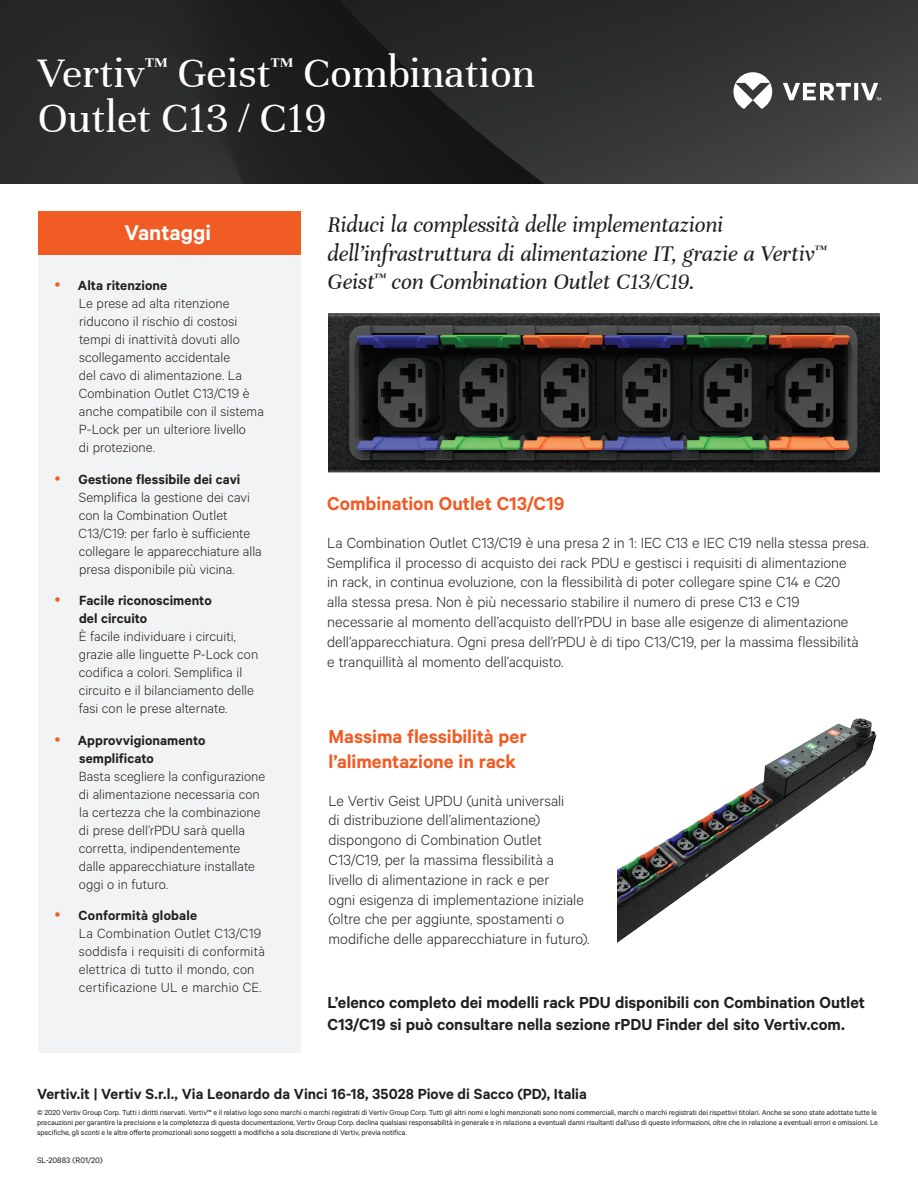
<style>
.page{position:relative;width:918px;height:1188px;background:#fff}
.page>*{position:absolute;margin:0;border:0;box-sizing:border-box;transform-origin:0 0}
.t1{font:45px/45px "Unna";color:#fff}
.t2{font:italic 24px/28.8px "Unna";letter-spacing:-.01em;color:#231f20}
.t3{font:600 24px "Calibre";color:#fff}
.t4{font:600 21px/25.2px "Calibre";letter-spacing:-.005em;color:#f15b24}
.t5{font:600 18px/21.6px "Calibre";color:#231f20}
.t6{font:300 16.5px/19.8px "Calibre";color:#231f20}
.t7{font:600 16.5px "Calibre";color:#231f20}
.t8{font:300 15px/18px "Calibre";color:#231f20}
.t9{font:600 15px/18px "Calibre";letter-spacing:.005em;color:#231f20}
.t10{font:9px "Calibre";color:#231f20}
.t11{font:8.25px/9.8px "Calibre";letter-spacing:-.01em;color:#231f20;text-align:justify}
</style>
<div class="page">
<img style="left:0;top:0;width:918px;height:183px">
<svg style="left:733px;top:72px;width:148px;height:37px"></svg>
<div style="left:38px;top:251px;width:263px;height:802px;background:#f2f3f4"></div>
<div style="left:38px;top:211px;width:263px;height:43px;background:#f15b24"></div>
<img style="left:328px;top:313px;width:552px;height:160px">
<img style="left:617px;top:718px;width:260px;height:224px">
<h1 class="t1" style="left:38px;top:51px;width:499px">Vertiv<sup>™</sup> Geist<sup>™</sup> Combination<br>Outlet C13 / C19</h1>
<h2 class="t3" style="left:125px;top:219px;width:88px">Vantaggi</h2>
<h2 class="t2" style="left:328px;top:210px;width:501px">Riduci la complessità delle implementazioni dell’infrastruttura di alimentazione IT, grazie a Vertiv<sup>™<br></sup>Geist<sup>™</sup> con Combination Outlet C13/C19.</h2>
<p class="t9" style="left:78px;top:276px;width:91px">Alta ritenzione</p>
<p class="t8" style="left:79px;top:294px;width:187px">Le prese ad alta ritenzione riducono il rischio di costosi tempi di inattività dovuti allo scollegamento accidentale<br>del cavo di alimentazione. La<br>Combination Outlet C13/C19 è anche compatibile con il sistema<br>P-Lock per un ulteriore livello<br>di protezione.</p>
<p class="t9" style="left:79px;top:469px;width:163px">Gestione flessibile dei cavi</p>
<p class="t8" style="left:79px;top:487px;width:185px">Semplifica la gestione dei cavi con la Combination Outlet<br>C13/C19: per farlo è sufficiente collegare le apparecchiature alla presa disponibile più vicina.</p>
<p class="t9" style="left:79px;top:591px;width:134px">Facile riconoscimento del circuito</p>
<p class="t8" style="left:79px;top:627px;width:181px">È facile individuare i circuiti, grazie alle linguette P-Lock con codifica a colori. Semplifica il circuito e il bilanciamento delle fasi con le prese alternate.</p>
<p class="t9" style="left:78px;top:730px;width:129px">Approvvigionamento semplificato</p>
<p class="t8" style="left:79px;top:766px;width:188px">Basta scegliere la configurazione di alimentazione necessaria con la certezza che la combinazione di prese dell’rPDU sarà quella corretta, indipendentemente dalle apparecchiature installate oggi o in futuro.</p>
<p class="t9" style="left:79px;top:906px;width:120px">Conformità globale</p>
<p class="t8" style="left:79px;top:924px;width:188px">La Combination Outlet C13/C19 soddisfa i requisiti di conformità elettrica di tutto il mondo, con certificazione UL e marchio CE.</p>
<h3 class="t4" style="left:327px;top:490px;width:239px">Combination Outlet C13/C19</h3>
<p class="t6" style="left:327px;top:532px;width:543px">La Combination Outlet C13/C19 è una presa 2 in 1: IEC C13 e IEC C19 nella stessa presa.<br>Semplifica il processo di acquisto dei rack PDU e gestisci i requisiti di alimentazione<br>in rack, in continua evoluzione, con la flessibilità di poter collegare spine C14 e C20<br>alla stessa presa. Non è più necessario stabilire il numero di prese C13 e C19 necessarie al momento dell’acquisto dell’rPDU in base alle esigenze di alimentazione dell’apparecchiatura. Ogni presa dell’rPDU è di tipo C13/C19, per la massima flessibilità e tranquillità al momento dell’acquisto.</p>
<h3 class="t4" style="left:328px;top:723px;width:200px">Massima flessibilità per l’alimentazione in rack</h3>
<p class="t6" style="left:328px;top:790px;width:263px">Le Vertiv Geist UPDU (unità universali<br>di distribuzione dell’alimentazione) dispongono di Combination Outlet C13/C19, per la massima flessibilità a livello di alimentazione in rack e per<br>ogni esigenza di implementazione iniziale (oltre che per aggiunte, spostamenti o modifiche delle apparecchiature in futuro).</p>
<p class="t5" style="left:328px;top:991px;width:539px">L’elenco completo dei modelli rack PDU disponibili con Combination Outlet<br>C13/C19 si può consultare nella sezione rPDU Finder del sito Vertiv.com.</p>
<p class="t7" style="left:37px;top:1084px;width:551px">Vertiv.it | Vertiv S.r.l., Via Leonardo da Vinci 16-18, 35028 Piove di Sacco (PD), Italia</p>
<p class="t11" style="left:37px;top:1108px;width:842px">© 2020 Vertiv Group Corp. Tutti i diritti riservati. Vertiv™ e il relativo logo sono marchi o marchi registrati di Vertiv Group Corp. Tutti gli altri nomi e loghi menzionati sono nomi commerciali, marchi o marchi registrati dei rispettivi titolari. Anche se sono state adottate tutte le precauzioni per garantire la precisione e la completezza di questa documentazione, Vertiv Group Corp. declina qualsiasi responsabilità in generale e in relazione a eventuali danni risultanti dall’uso di queste informazioni, oltre che in relazione a eventuali errori e omissioni. Le specifiche, gli sconti e le altre offerte promozionali sono soggetti a modifiche a sola discrezione di Vertiv, previa notifica.</p>
<p class="t10" style="left:37px;top:1155px;width:67px">SL-20883 (R01/20)</p>
</div>
